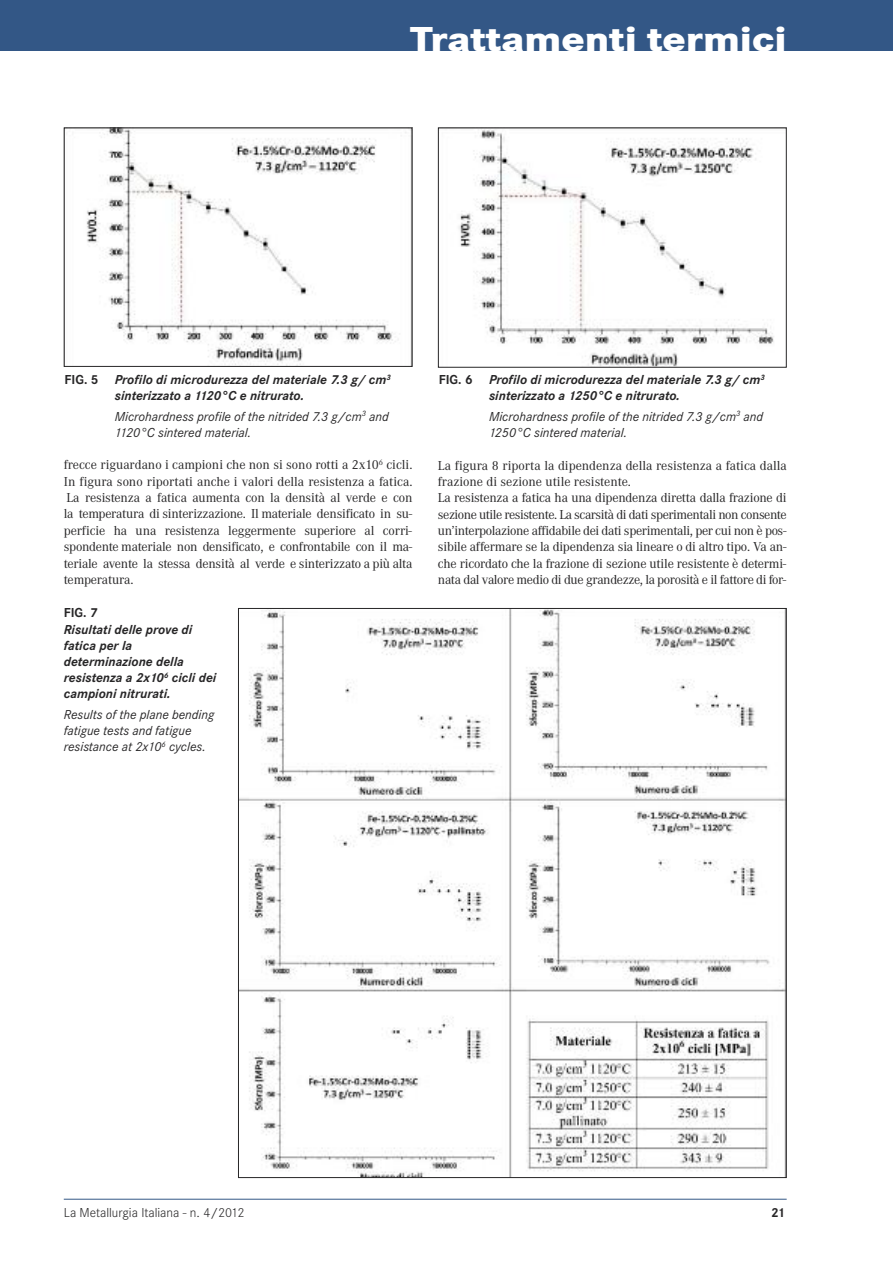
<style>
.page{position:relative;width:893px;height:1263px;background:#fff}
.page>*{position:absolute;margin:0;border:0;box-sizing:border-box;transform-origin:0 0}
.t1{font:800 36px "Corporate S";color:#fff;scale:1.14 1}
.t2{font:13.5px/16.4px "Corporate A";letter-spacing:-.015em;color:#272627;text-align:justify}
.t3{font:italic 700 13.5px/16.2px "Corporate S";color:#272627}
.t4{font:italic 13.5px/16.2px "Corporate S";color:#272627}
.t5{font:300 13.5px "Corporate S";color:#272627}
.t6{font:700 13.5px "Corporate S";color:#272627}
.s1{font-style:normal}
</style>
<div class="page">
<div style="left:0;top:0;width:893px;height:51px;background:#335786"></div>
<hr style="left:64px;top:1199px;width:723px;height:1px;background:#335786">
<img style="left:86px;top:130px;width:321px;height:235px">
<div style="left:64px;top:128px;width:348px;height:239px;border:1px solid #272627"></div>
<img style="left:459px;top:130px;width:315px;height:236px">
<div style="left:438px;top:128px;width:349px;height:240px;border:1px solid #272627"></div>
<img style="left:240px;top:610px;width:545px;height:566px">
<h1 class="t1" style="left:410px;top:18px;width:332px">Trattamenti termici</h1>
<p class="t3" style="left:115px;top:371px;width:277px;text-indent:-50px"><span class="s1">FIG. 5</span> Profilo di microdurezza del materiale 7.3 g/ cm<sup>3 </sup>sinterizzato a 1120°C e nitrurato.</p>
<p class="t4" style="left:115px;top:408px;width:276px">Microhardness profile of the nitrided 7.3 g/cm<sup>3</sup> and<br>1120°C sintered material.</p>
<p class="t3" style="left:489px;top:371px;width:277px;text-indent:-50px"><span class="s1">FIG. 6</span> Profilo di microdurezza del materiale 7.3 g/ cm<sup>3 </sup>sinterizzato a 1250°C e nitrurato.</p>
<p class="t4" style="left:489px;top:408px;width:276px">Microhardness profile of the nitrided 7.3 g/cm<sup>3</sup> and<br>1250°C sintered material.</p>
<p class="t2" style="left:64px;top:456px;width:350px">frecce riguardano i campioni che non si sono rotti a 2x10<sup>6</sup> cicli.<br>In figura sono riportati anche i valori della resistenza a fatica.<br>La resistenza a fatica aumenta con la densità al verde e con la temperatura di sinterizzazione. Il materiale densificato in su&shy;perficie ha una resistenza leggermente superiore al corri&shy;spondente materiale non densificato, e confrontabile con il ma&shy;teriale avente la stessa densità al verde e sinterizzato a più alta temperatura.</p>
<p class="t2" style="left:438px;top:457px;width:350px;text-align:left">La figura 8 riporta la dipendenza della resistenza a fatica dalla frazione di sezione utile resistente.<br>La resistenza a fatica ha una dipendenza diretta dalla frazione di sezione utile resistente. La scarsità di dati sperimentali non consente un’interpolazione affidabile dei dati sperimentali, per cui non è pos&shy;sibile affermare se la dipendenza sia lineare o di altro tipo. Va an&shy;che ricordato che la frazione di sezione utile resistente è determi&shy;nata dal valore medio di due grandezze, la porosità e il fattore di for-</p>
<p class="t6" style="left:64px;top:605px;width:35px">FIG. 7</p>
<p class="t3" style="left:64px;top:621px;width:154px">Risultati delle prove di fatica per la determinazione della resistenza a 2x10<sup>6</sup> cicli dei campioni nitrurati.</p>
<p class="t4" style="left:64px;top:706px;width:152px">Results of the plane bending fatigue tests and fatigue resistance at 2x10<sup>6</sup> cycles.</p>
<p class="t5" style="left:64px;top:1204px;width:182px">La Metallurgia Italiana - n. 4/2012</p>
<p class="t6" style="left:771px;top:1204px;width:16px">21</p>
</div>
